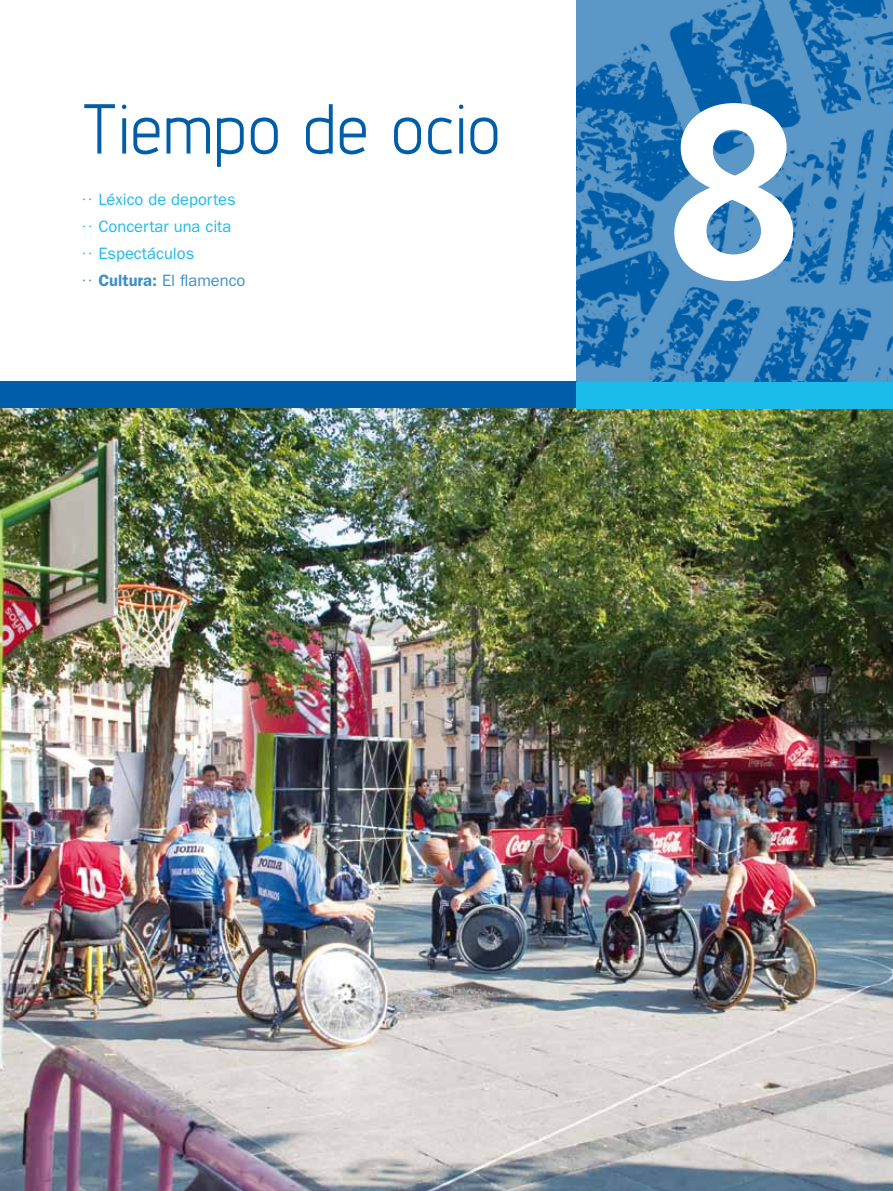
<style>
.page{position:relative;width:893px;height:1191px;background:#fff}
.page>*{position:absolute;margin:0;border:0;box-sizing:border-box;transform-origin:0 0}
.t1{font:700 253.35px "Officina Sans Std";color:#fff}
.t2{font:70.5px "Lintel";color:#005ea8}
.t3{font:16.5px "ITC Franklin Gothic Std";color:#1bbbea}
.t4{font:16.5px "ITC Franklin Gothic Std";color:#3e90c7}
.s1{font-size:10.5px}
.s2{font-weight:600}
</style>
<div class="page">
<img style="left:0;top:408px;width:893px;height:783px">
<div style="left:0;top:382px;width:577px;height:26px;background:#005ea8"></div>
<div style="left:577px;top:382px;width:316px;height:26px;background:#1bbbea"></div>
<img style="left:576px;top:0;width:317px;height:381px">
<h2 class="t2" style="left:81px;top:84px;width:422px">Tiempo de ocio</h2>
<p class="t3" style="left:81px;top:190px;width:156px"><span class="s1">••</span> Léxico de deportes</p>
<p class="t3" style="left:81px;top:217px;width:152px"><span class="s1">••</span> Concertar una cita</p>
<p class="t3" style="left:81px;top:244px;width:115px"><span class="s1">••</span> Espectáculos</p>
<p class="t4" style="left:81px;top:271px;width:166px"><span class="s1">••</span> <span class="s2">Cultura:</span> El flamenco</p>
<h1 class="t1" style="left:663px;top:32px;width:142px">8</h1>
</div>
